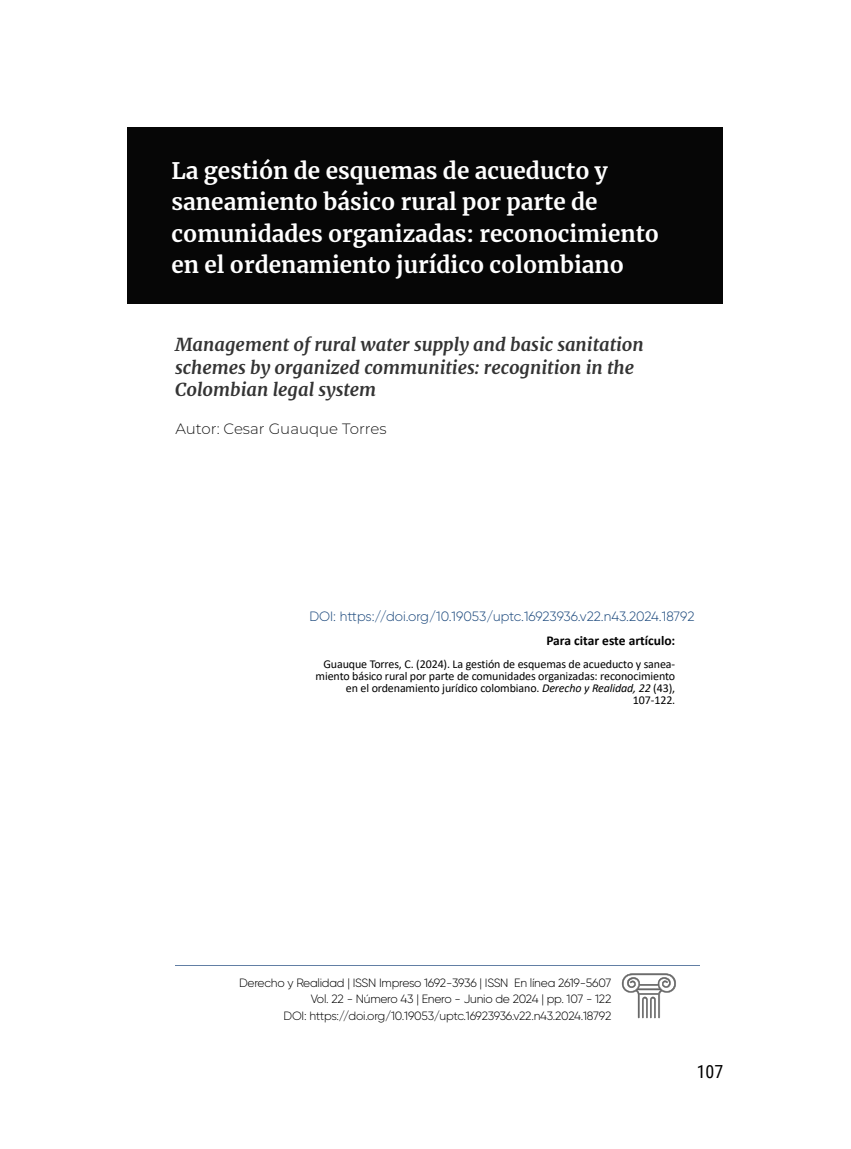
<style>
.page{position:relative;width:851px;height:1149px;background:#fff}
.page>*{position:absolute;margin:0;border:0;box-sizing:border-box;transform-origin:0 0}
.t1{font:700 22.5px/31.5px "Merriweather";color:#fff}
.t2{font:italic 700 18px/22.5px "Merriweather";color:#000}
.t3{font:18px "Roboto Condensed";color:#000}
.t4{font:100 15px "Montserrat";color:#000}
.t5{font:300 13.5px "Gilroy";color:#1c497d}
.t6{font:700 13.5px "Calibri";color:#000}
.t7{font:12px/12px "Calibri";letter-spacing:-.01em;color:#000;text-align:right}
.t8{font:300 12px/16.5px "Gilroy";letter-spacing:-.02em;color:#000;text-align:right}
.s1{font-style:italic}
</style>
<div class="page">
<div style="left:128px;top:128px;width:595px;height:176px;background:#000"></div>
<svg style="left:621px;top:973px;width:55px;height:44px"></svg>
<hr style="left:175px;top:965px;width:524px;height:1px;background:#1f497d">
<h1 class="t1" style="left:171px;top:154px;width:489px">La gestión de esquemas de acueducto y saneamiento básico rural por parte de comunidades organizadas: reconocimiento en el ordenamiento jurídico colombiano</h1>
<h2 class="t2" style="left:175px;top:332px;width:470px">Management of rural water supply and basic sanitation schemes by organized communities: recognition in the<br>Colombian legal system</h2>
<p class="t4" style="left:175px;top:419px;width:213px">Autor: Cesar Guauque Torres</p>
<p class="t5" style="left:309px;top:607px;width:386px">DOI: https://doi.org/10.19053/uptc.16923936.v22.n43.2024.18792</p>
<p class="t6" style="left:546px;top:631px;width:130px">Para citar este artículo:</p>
<p class="t7" style="left:315px;top:657px;width:361px">Guauque Torres, C. (2024). La gestión de esquemas de acueducto y sanea&shy;miento básico rural por parte de comunidades organizadas: reconocimiento en el ordenamiento jurídico colombiano. <span class="s1">Derecho y Realidad, 22</span> (43), 107-122.</p>
<p class="t8" style="left:239px;top:974px;width:374px">Derecho y Realidad | ISSN Impreso 1692-3936 | ISSN En línea 2619-5607<br>Vol. 22 - Número 43 | Enero - Junio de 2024 | pp. 107 - 122<br>DOI: https://doi.org/10.19053/uptc.16923936.v22.n43.2024.18792</p>
<h2 class="t3" style="left:696px;top:1058px;width:28px">107</h2>
</div>
